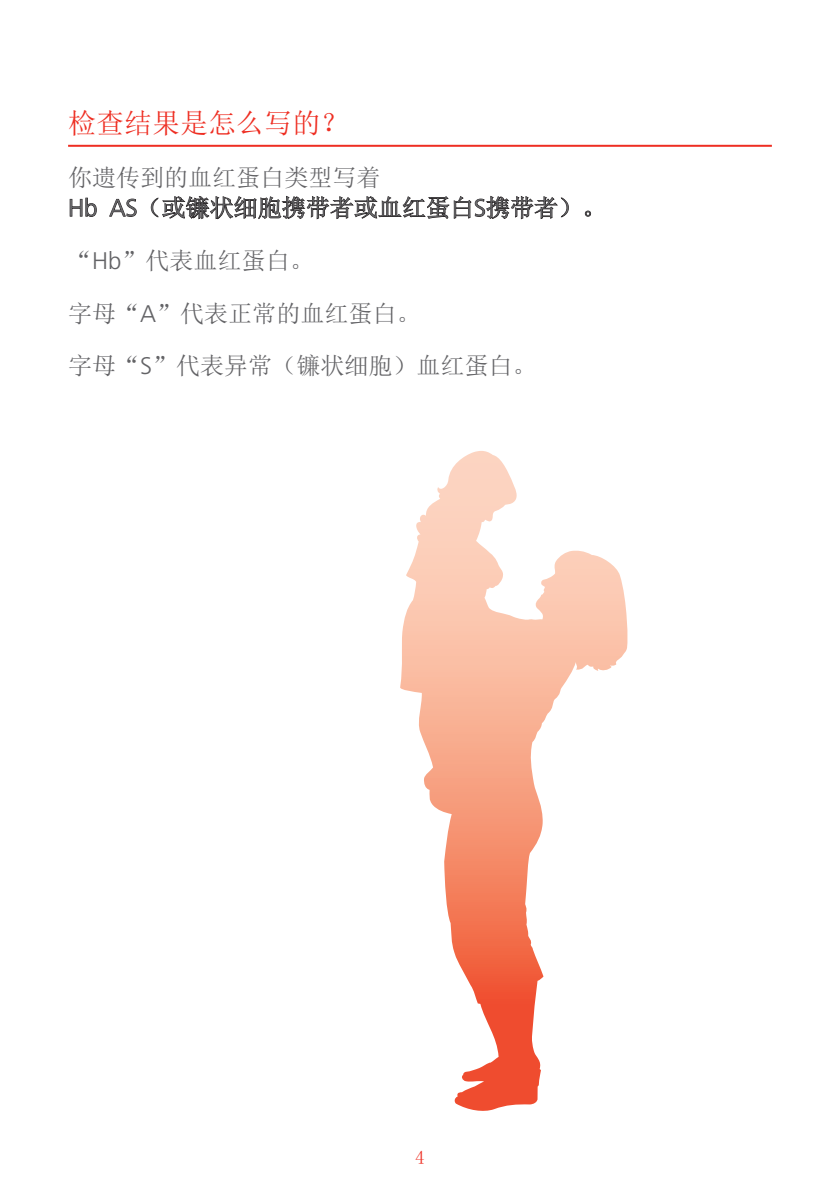
<style>
.page{position:relative;width:840px;height:1191px;background:#fff}
.page>*{position:absolute;margin:0;border:0;box-sizing:border-box;transform-origin:0 0}
.Headline_1{font:28px "Sim Sun";color:#ee2e22}
.Grey_body_text{font:24px/30px "Sim Sun";color:#636366}
.t1{font:19px "Sim Sun";color:#ee2e22}
.s1{font-family:"Frutiger";font-weight:300}
</style>
<div class="page">
<hr style="left:68px;top:145px;width:703px;height:2px;background:#ee2e22">
<svg style="left:70px;top:197px;width:27px;height:20px"></svg>
<svg style="left:109px;top:198px;width:28px;height:19px"></svg>
<svg style="left:151px;top:196px;width:417px;height:23px"></svg>
<svg style="left:584px;top:210px;width:7px;height:7px"></svg>
<svg style="left:400px;top:452px;width:228px;height:659px"></svg>
<p class="Headline_1" style="left:68px;top:109px;width:281px">检查结果是怎么写的？</p>
<p class="Grey_body_text" style="left:68px;top:163px;width:539px">你遗传到的血红蛋白类型写着<br><span class="s1">Hb AS</span>（或镰状细胞携带者或血红蛋白<span class="s1">S</span>携带者）。</p>
<p class="Grey_body_text" style="left:68px;top:245px;width:247px">“<span class="s1">Hb</span>”代表血红蛋白。</p>
<p class="Grey_body_text" style="left:68px;top:298px;width:354px">字母“<span class="s1">A</span>”代表正常的血红蛋白。</p>
<p class="Grey_body_text" style="left:68px;top:351px;width:469px">字母“<span class="s1">S</span>”代表异常（镰状细胞）血红蛋白。</p>
<p class="t1" style="left:415px;top:1147px;width:11px">4</p>
</div>
